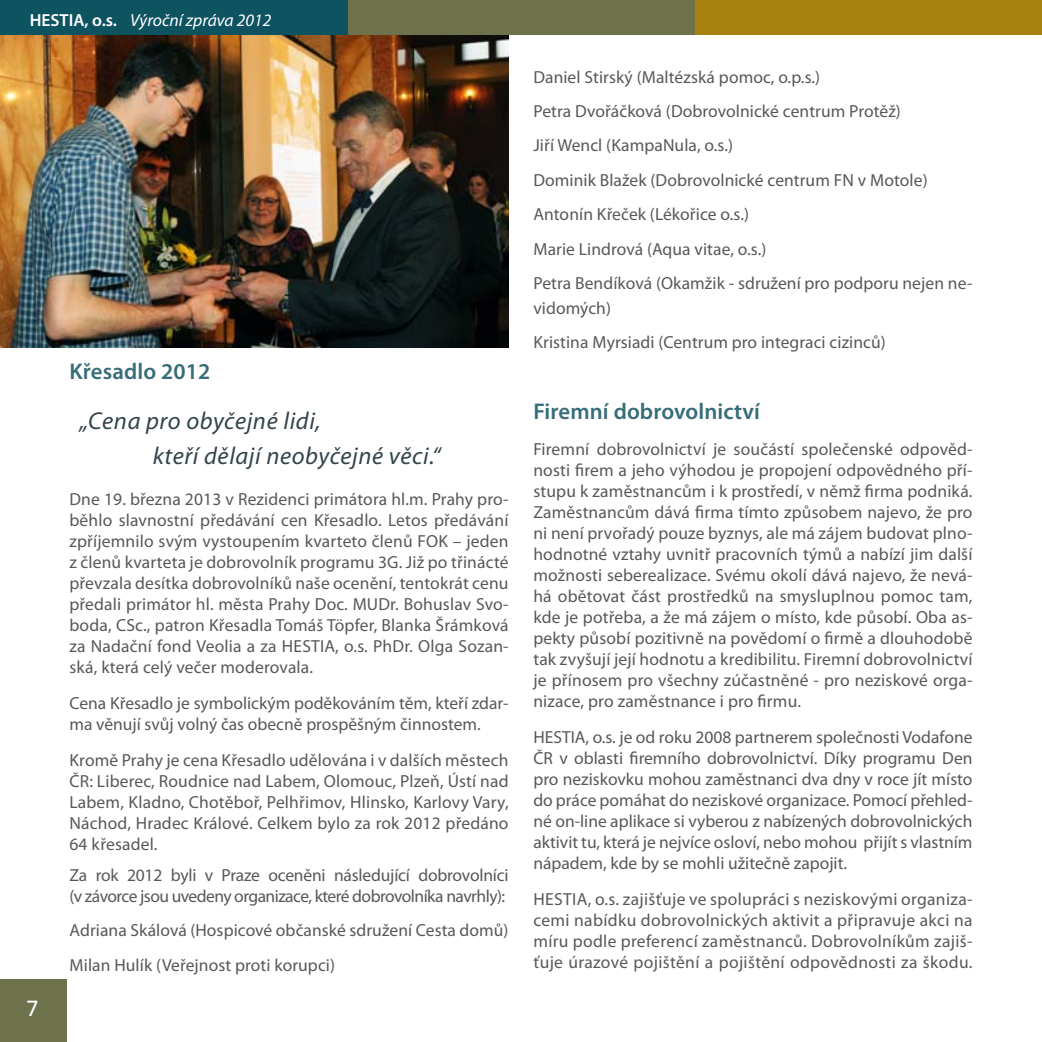
<style>
.page{position:relative;width:1042px;height:1042px;background:#fff}
.page>*{position:absolute;margin:0;border:0;box-sizing:border-box;transform-origin:0 0}
.text_01{font:italic 24.5px/35px "Myriad Pro";letter-spacing:.025em;color:#33444b}
.t1{font:24.5px "Calibri";color:#fff}
.text_01-2{font:600 22.75px "Myriad Pro";letter-spacing:.005em;color:#366d79}
.text_01-3{font:17.5px/21px "Myriad Pro";letter-spacing:.005em;color:#57585a;text-align:justify}
.text_01-4{font:17.5px/21px "Myriad Pro";letter-spacing:-.03em;color:#57585a}
.t2{font:italic 17.5px "Myriad Pro";color:#fff}
.s1{font-weight:600;font-style:normal}
</style>
<div class="page">
<div style="left:0;top:979px;width:67px;height:63px;background:#6d724c"></div>
<div style="left:694px;top:0;width:348px;height:35px;background:#a8810f"></div>
<div style="left:347px;top:0;width:347px;height:35px;background:#6d724c"></div>
<div style="left:0;top:0;width:347px;height:35px;background:#0e5360"></div>
<img style="left:0;top:35px;width:509px;height:312px">
<p class="t2" style="left:30px;top:9px;width:243px"><span class="s1">HESTIA, o.s.</span> Výroční zpráva 2012</p>
<p class="t1" style="left:26px;top:992px;width:14px">7</p>
<p class="text_01-2" style="left:69px;top:357px;width:142px">Křesadlo 2012</p>
<p class="text_01" style="left:153px;top:403px;width:289px;text-indent:-73px">„Cena pro obyčejné lidi,<br>kteří dělají neobyčejné věci.“</p>
<p class="text_01-3" style="left:69px;top:488px;width:441px">Dne 19. března 2013 v Rezidenci primátora hl.m. Prahy pro&shy;běhlo slavnostní předávání cen Křesadlo. Letos předávání zpříjemnilo svým vystoupením kvarteto členů FOK – jeden z členů kvarteta je dobrovolník programu 3G. Již po třinácté převzala desítka dobrovolníků naše ocenění, tentokrát cenu předali primátor hl. města Prahy Doc. MUDr. Bohuslav Svo&shy;boda, CSc., patron Křesadla Tomáš Töpfer, Blanka Šrámková za Nadační fond Veolia a za HESTIA, o.s. PhDr. Olga Sozan&shy;ská, která celý večer moderovala.</p>
<p class="text_01-3" style="left:69px;top:692px;width:441px">Cena Křesadlo je symbolickým poděkováním těm, kteří zdar&shy;ma věnují svůj volný čas obecně prospěšným činnostem.</p>
<p class="text_01-3" style="left:69px;top:749px;width:441px">Kromě Prahy je cena Křesadlo udělována i v dalších městech ČR: Liberec, Roudnice nad Labem, Olomouc, Plzeň, Ústí nad Labem, Kladno, Chotěboř, Pelhřimov, Hlinsko, Karlovy Vary, Náchod, Hradec Králové. Celkem bylo za rok 2012 předáno 64 křesadel.</p>
<p class="text_01-4" style="left:69px;top:864px;width:441px">Za rok 2012 byli v Praze oceněni následující dobrovolníci (v závorce jsou uvedeny organizace, které dobrovolníka navrhly):</p>
<p class="text_01-3" style="left:69px;top:919px;width:441px">Adriana Skálová (Hospicové občanské sdružení Cesta domů)</p>
<p class="text_01-3" style="left:69px;top:954px;width:267px">Milan Hulík (Veřejnost proti korupci)</p>
<p class="text_01-3" style="left:533px;top:66px;width:288px">Daniel Stirský (Maltézská pomoc, o.p.s.)</p>
<p class="text_01-3" style="left:533px;top:100px;width:369px">Petra Dvořáčková (Dobrovolnické centrum Protěž)</p>
<p class="text_01-3" style="left:533px;top:135px;width:201px">Jiří Wencl (KampaNula, o.s.)</p>
<p class="text_01-3" style="left:533px;top:169px;width:396px">Dominik Blažek (Dobrovolnické centrum FN v Motole)</p>
<p class="text_01-3" style="left:533px;top:204px;width:217px">Antonín Křeček (Lékořice o.s.)</p>
<p class="text_01-3" style="left:533px;top:238px;width:234px">Marie Lindrová (Aqua vitae, o.s.)</p>
<p class="text_01-3" style="left:533px;top:271px;width:441px;line-height:24.5px">Petra Bendíková (Okamžik - sdružení pro podporu nejen ne&shy;vidomých)</p>
<p class="text_01-3" style="left:533px;top:331px;width:354px">Kristina Myrsiadi (Centrum pro integraci cizinců)</p>
<p class="text_01-2" style="left:533px;top:397px;width:228px">Firemní dobrovolnictví</p>
<p class="text_01-3" style="left:533px;top:438px;width:441px">Firemní dobrovolnictví je součástí společenské odpověd&shy;nosti firem a jeho výhodou je propojení odpovědného pří&shy;stupu k zaměstnancům i k prostředí, v němž firma podniká.<br>Zaměstnancům dává firma tímto způsobem najevo, že pro ni není prvořadý pouze byznys, ale má zájem budovat plno&shy;hodnotné vztahy uvnitř pracovních týmů a nabízí jim další možnosti seberealizace. Svému okolí dává najevo, že nevá&shy;há obětovat část prostředků na smysluplnou pomoc tam, kde je potřeba, a že má zájem o místo, kde působí. Oba as&shy;pekty působí pozitivně na povědomí o firmě a dlouhodobě tak zvyšují její hodnotu a kredibilitu. Firemní dobrovolnictví je přínosem pro všechny zúčastněné - pro neziskové orga&shy;nizace, pro zaměstnance i pro firmu.</p>
<p class="text_01-3" style="left:533px;top:726px;width:441px">HESTIA, o.s. je od roku 2008 partnerem společnosti Vodafone ČR v oblasti firemního dobrovolnictví. Díky programu Den pro neziskovku mohou zaměstnanci dva dny v roce jít místo do práce pomáhat do neziskové organizace. Pomocí přehled&shy;né on-line aplikace si vyberou z nabízených dobrovolnických aktivit tu, která je nejvíce osloví, nebo mohou přijít s vlastním nápadem, kde by se mohli užitečně zapojit.</p>
<p class="text_01-3" style="left:533px;top:888px;width:441px">HESTIA, o.s. zajišťuje ve spolupráci s neziskovými organiza&shy;cemi nabídku dobrovolnických aktivit a připravuje akci na míru podle preferencí zaměstnanců. Dobrovolníkům zajiš&shy;ťuje úrazové pojištění a pojištění odpovědnosti za škodu.</p>
</div>
